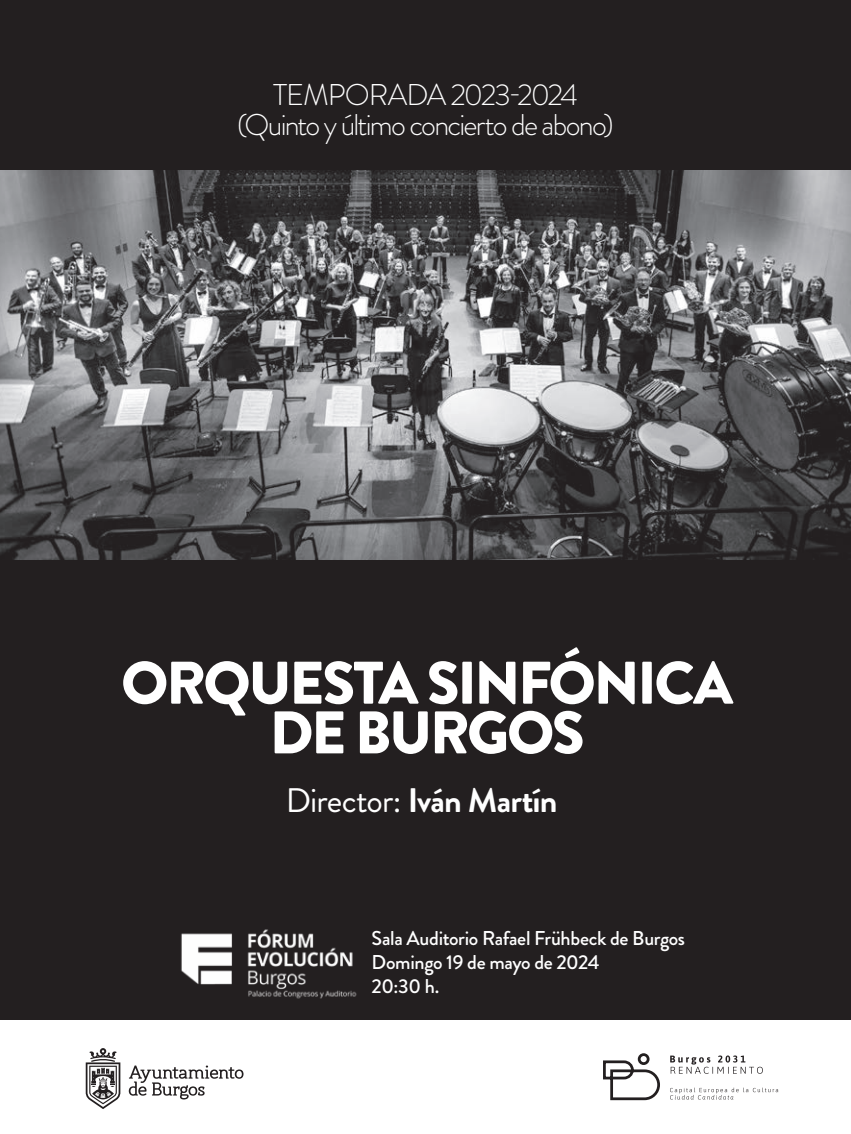
<style>
.page{position:relative;width:851px;height:1134px;background:#fff}
.page>*{position:absolute;margin:0;border:0;box-sizing:border-box;transform-origin:0 0}
.t1{font:900 60px/49.6px "Brandon Grotesque";letter-spacing:-.04em;color:#fff;text-align:center}
.t2{font:700 34px "Brandon Grotesque";letter-spacing:-.03em;color:#fff}
.t3{font:300 30px/29.6px "Brandon Grotesque";letter-spacing:-.06em;color:#fff;text-align:center}
.t4{font:500 20px/24px "Brandon Grotesque";letter-spacing:-.015em;color:#fff}
.s1{font-weight:400}
</style>
<div class="page">
<div style="left:0;top:0;width:850px;height:1019px;background:#231f20"></div>
<img style="left:0;top:170px;width:850px;height:390px">
<svg style="left:603px;top:1059px;width:57px;height:42px"></svg>
<div style="left:637px;top:1053px;width:12px;height:12px;border:3px solid #231f20;border-radius:50%"></div>
<svg style="left:670px;top:1087px;width:108px;height:12px"></svg>
<svg style="left:670px;top:1055px;width:92px;height:19px"></svg>
<svg style="left:129px;top:1065px;width:114px;height:34px"></svg>
<svg style="left:86px;top:1048px;width:34px;height:61px"></svg>
<img style="left:181px;top:929px;width:176px;height:70px">
<h3 class="t3" style="left:237px;top:80px;width:378px">TEMPORADA 2023-2024 (Quinto y último concierto de abono)</h3>
<h1 class="t1" style="left:121px;top:659px;width:613px">ORQUESTA SINFÓNICA<br>DE BURGOS</h1>
<h2 class="t2" style="left:285px;top:777px;width:273px"><span class="s1">Director:</span> Iván Martín</h2>
<p class="t4" style="left:371px;top:927px;width:315px">Sala Auditorio Rafael Frühbeck de Burgos<br>Domingo 19 de mayo de 2024<br>20:30 h.</p>
</div>
